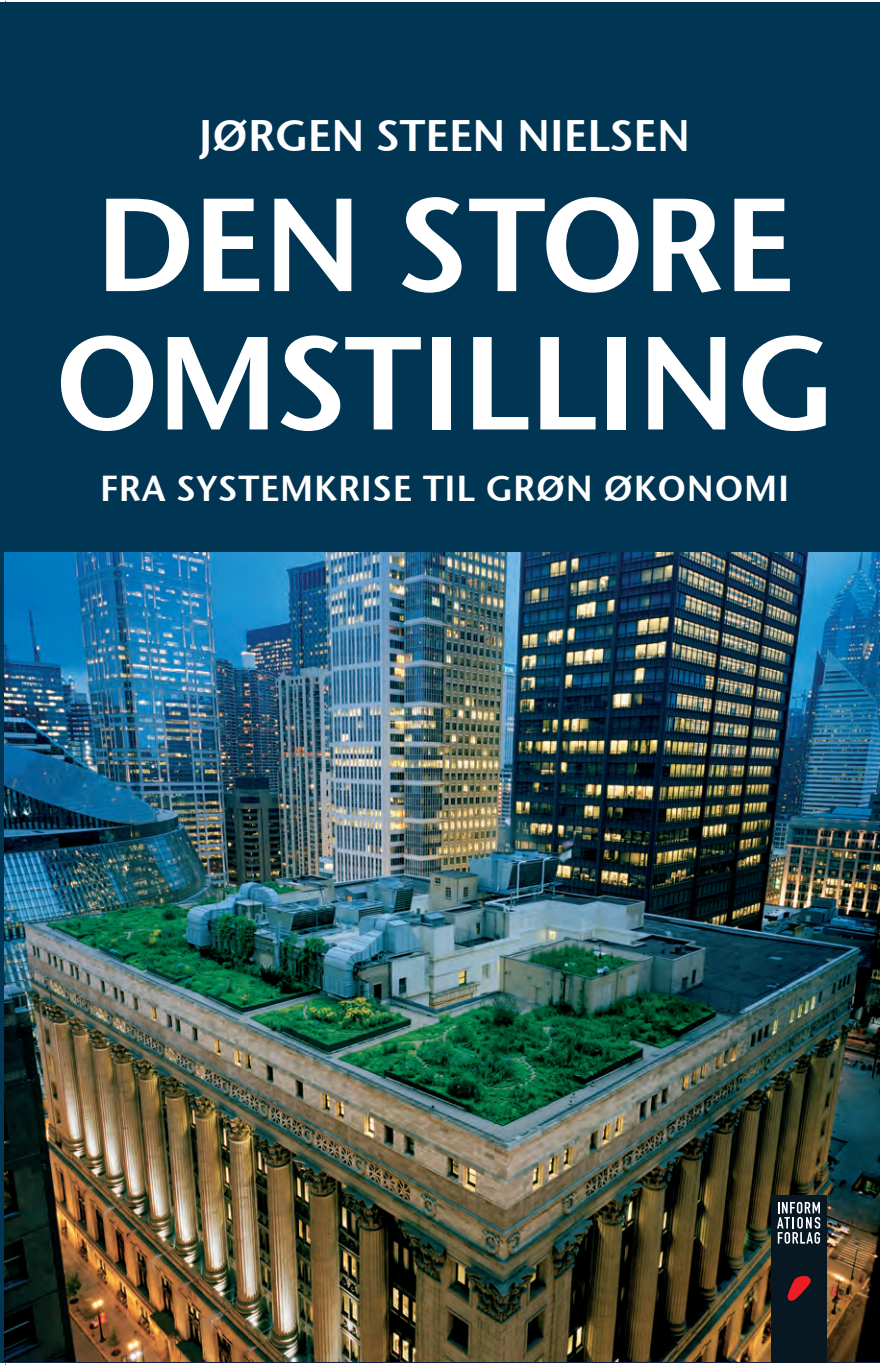
<style>
.page{position:relative;width:880px;height:1365px;background:#fff}
.page>*{position:absolute;margin:0;border:0;box-sizing:border-box;transform-origin:0 0}
.t1{font:132px/138.4px "Stone Sans Sem ITCTT Semi";color:#fff;text-align:center}
.t2{font:44px "Stone Sans Sem ITCTT Semi";color:#fff}
.t3{font:36px "Stone Sans Sem ITCTT Semi";letter-spacing:.02em;color:#fff}
</style>
<div class="page">
<div style="left:0;top:2px;width:879px;height:1361px;background:#003553"></div>
<img style="left:6px;top:552px;width:873px;height:810px">
<div style="left:771px;top:1195px;width:55px;height:168px;background:#071822"></div>
<svg style="left:787px;top:1276px;width:24px;height:25px"></svg>
<svg style="left:777px;top:1202px;width:43px;height:42px"></svg>
<svg style="left:4px;top:0;width:2px;height:1365px"></svg>
<p class="t2" style="left:199px;top:98px;width:493px">JØRGEN STEEN NIELSEN</p>
<p class="t1" style="left:55px;top:166px;width:781px">DEN STORE<br>OMSTILLING</p>
<p class="t3" style="left:100px;top:458px;width:142px">FRA SYSTEM</p>
<p class="t3" style="left:314px;top:458px;width:43px">KRISE</p>
<p class="t3" style="left:423px;top:458px;width:19px">TIL</p>
<p class="t3" style="left:485px;top:458px;width:27px">GRØN</p>
<p class="t3" style="left:604px;top:458px;width:81px">ØKONOMI</p>
</div>
